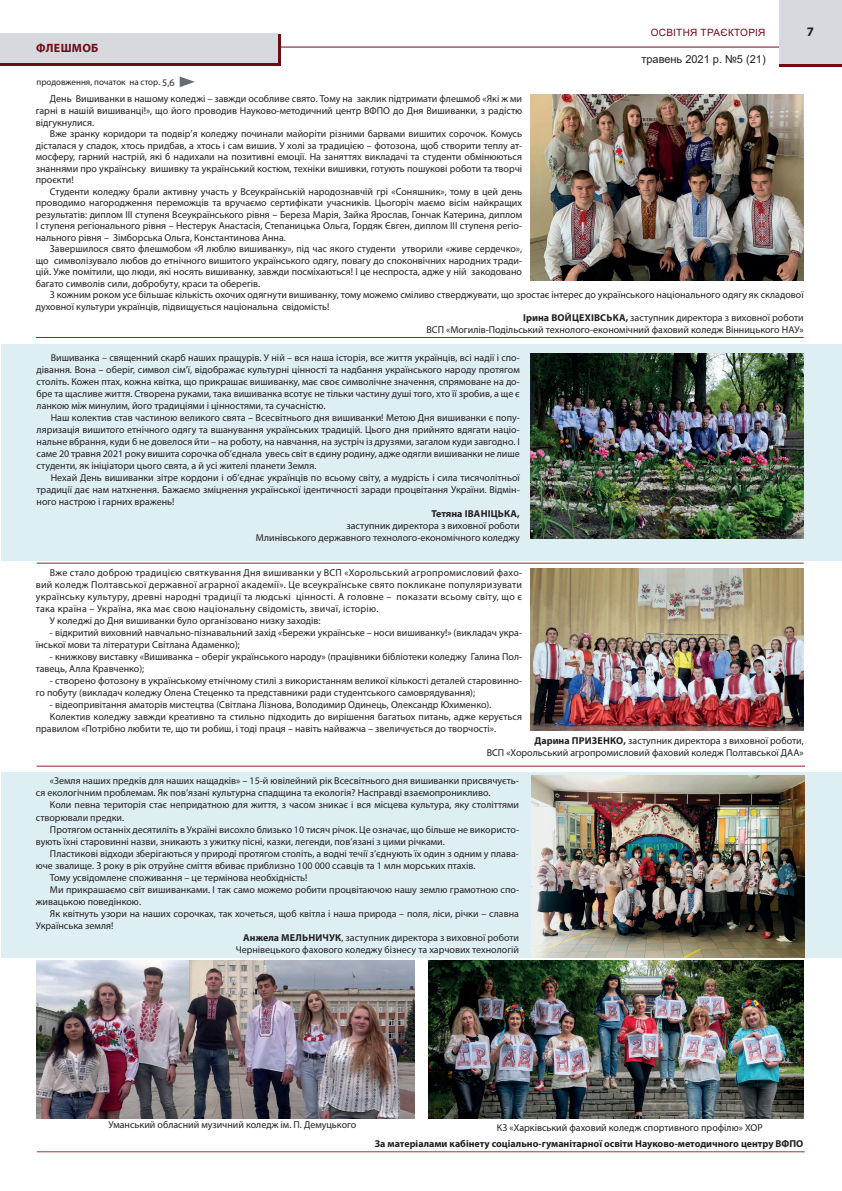
<style>
.page{position:relative;width:842px;height:1191px;background:#fff}
.page>*{position:absolute;margin:0;border:0;box-sizing:border-box;transform-origin:0 0}
.t1{font:700 13px "Myriad Pro";color:#231f20}
.t2{font:700 12px "Myriad Pro";letter-spacing:.025em;color:#6e0b15}
.t3{font:11px "Arial";color:#231f20}
.t4{font:10px/12px "Myriad Pro";color:#231f20;text-align:justify}
.t5{font:10px "Myriad Pro";letter-spacing:.025em;color:#231f20}
.t6{font:700 10px "Myriad Pro";color:#231f20}
.t7{font:10px "Arial";letter-spacing:.035em;color:#6e0b15}
.t8{font:700 10px "Myriad Pro";letter-spacing:.02em;color:#231f20}
.t9{font:9px "Myriad Pro";color:#231f20}
.s1{font-size:10px}
.s2{font-weight:700}
</style>
<div class="page">
<hr style="left:275px;top:47px;width:511px;height:1px;background:#6e0b15">
<svg style="left:0;top:34px;width:281px;height:31px"></svg>
<div style="left:780px;top:0;width:62px;height:67px;background:#6e0b15"></div>
<div style="left:0;top:33px;width:278px;height:29px;background:#d6d9de"></div>
<div style="left:780px;top:0;width:62px;height:64px;background:#d6d9de"></div>
<div style="left:1px;top:344px;width:840px;height:216px;background:#deeff4"></div>
<div style="left:1px;top:772px;width:840px;height:186px;background:#deeff4"></div>
<hr style="left:37px;top:1151px;width:768px;height:1px;background:#953639">
<img style="left:37px;top:960px;width:377px;height:158px">
<img style="left:531px;top:95px;width:273px;height:186px">
<img style="left:531px;top:353px;width:273px;height:186px">
<img style="left:531px;top:775px;width:273px;height:183px">
<img style="left:531px;top:568px;width:273px;height:162px">
<hr style="left:36px;top:337px;width:768px;height:1px;background:#9f1e2d">
<hr style="left:37px;top:562px;width:767px;height:1px;background:#9f1e2d">
<hr style="left:37px;top:765px;width:768px;height:1px;background:#9f1e2d">
<svg style="left:180px;top:76px;width:15px;height:11px"></svg>
<img style="left:428px;top:960px;width:376px;height:158px">
<p class="t2" style="left:36px;top:40px;width:64px">ФЛЕШМОБ</p>
<p class="t9" style="left:37px;top:77px;width:140px">продовження, початок на стор. <span class="s1">5,6</span></p>
<p class="t7" style="left:651px;top:26px;width:116px">ОСВІТНЯ ТРАЄКТОРІЯ</p>
<h1 class="t1" style="left:807px;top:23px;width:9px">7</h1>
<p class="t3" style="left:641px;top:51px;width:126px">травень 2021 р. №5 (21)</p>
<p class="t4" style="left:36px;top:93px;width:488px;line-height:11.5px;text-indent:14px">День Вишиванки в нашому коледжі – завжди особливе свято. Тому на заклик підтримати флешмоб «Які ж ми гарні в нашій вишиванці!», що його проводив Науково-методичний центр ВФПО до Дня Вишиванки, з радістю відгукнулися.</p>
<p class="t4" style="left:36px;top:128px;width:488px;line-height:11.5px;text-indent:14px">Вже зранку коридори та подвір’я коледжу починали майоріти різними барвами вишитих сорочок. Комусь дісталася у спадок, хтось придбав, а хтось і сам вишив. У холі за традицією – фотозона, щоб створити теплу ат&shy;мосферу, гарний настрій, які б надихали на позитивні емоції. На заняттях викладачі та студенти обмінюються знаннями про українську вишивку та український костюм, техніки вишивки, готують пошукові роботи та творчі проєкти!</p>
<p class="t4" style="left:36px;top:185px;width:488px;line-height:11.5px;text-indent:14px">Студенти коледжу брали активну участь у Всеукраїнській народознавчій грі «Соняшник», тому в цей день проводимо нагородження переможців та вручаємо сертифікати учасників. Цьогоріч маємо вісім найкращих результатів: диплом ІІІ ступеня Всеукраїнського рівня – Береза Марія, Зайка Ярослав, Гончак Катерина, диплом І ступеня регіонального рівня – Нестерук Анастасія, Степаницька Ольга, Гордяк Євген, диплом ІІІ ступеня регіо&shy;нального рівня – Зімборська Ольга, Константинова Анна.</p>
<p class="t4" style="left:36px;top:243px;width:488px;line-height:11.5px;text-indent:14px">Завершилося свято флешмобом «Я люблю вишиванку», під час якого студенти утворили «живе сердечко», що символізувало любов до етнічного вишитого українського одягу, повагу до споконвічних народних тради&shy;цій. Уже помітили, що люди, які носять вишиванку, завжди посміхаються! І це неспроста, адже у ній закодовано багато символів сили, добробуту, краси та оберегів.</p>
<p class="t4" style="left:50px;top:288px;width:755px">З кожним роком усе більшає кількість охочих одягнути вишиванку, тому можемо сміливо стверджувати, що зростає інтерес до українського національного одягу як складової</p>
<p class="t4" style="left:36px;top:300px;width:295px">духовної культури українців, підвищується національна свідомість!</p>
<p class="t4" style="left:523px;top:311px;width:282px"><span class="s2">Ірина ВОЙЦЕХІВСЬКА,</span> заступник директора з виховної роботи</p>
<p class="t4" style="left:427px;top:323px;width:379px">ВСП «Могилів-Подільський технолого-економічний фаховий коледж Вінницького НАУ»</p>
<p class="t4" style="left:37px;top:351px;width:485px;text-indent:14px">Вишиванка – священний скарб наших пращурів. У ній – вся наша історія, все життя українців, всі надії і спо&shy;дівання. Вона – оберіг, символ сім’ї, відображає культурні цінності та надбання українського народу протягом століть. Кожен птах, кожна квітка, що прикрашає вишиванку, має своє символічне значення, спрямоване на до&shy;бре та щасливе життя. Створена руками, така вишиванка всотує не тільки частину душі того, хто її зробив, а ще є ланкою між минулим, його традиціями і цінностями, та сучасністю.</p>
<p class="t4" style="left:37px;top:411px;width:485px;text-indent:14px">Наш колектив став частиною великого свята – Всесвітнього дня вишиванки! Метою Дня вишиванки є попу&shy;ляризація вишитого етнічного одягу та вшанування українських традицій. Цього дня прийнято вдягати націо&shy;нальне вбрання, куди б не довелося йти – на роботу, на навчання, на зустріч із друзями, загалом куди завгодно. І саме 20 травня 2021 року вишита сорочка об’єднала увесь світ в єдину родину, адже одягли вишиванки не лише студенти, як ініціатори цього свята, а й усі жителі планети Земля.</p>
<p class="t4" style="left:37px;top:471px;width:485px;text-indent:14px">Нехай День вишиванки зітре кордони і об’єднає українців по всьому світу, а мудрість і сила тисячолітньої традиції дає нам натхнення. Бажаємо зміцнення української ідентичності заради процвітання України. Відмін&shy;ного настрою і гарних вражень!</p>
<p class="t8" style="left:432px;top:507px;width:90px">Тетяна ІВАНІЦЬКА,</p>
<p class="t4" style="left:256px;top:519px;width:265px;text-align:right">заступник директора з виховної роботи<br>Млинівського державного технолого-економічного коледжу</p>
<p class="t5" style="left:50px;top:566px;width:474px">Вже стало доброю традицією святкування Дня вишиванки у ВСП «Хорольський агропромисловий фахо-</p>
<p class="t5" style="left:36px;top:578px;width:488px">вий коледж Полтавської державної аграрної академії». Це всеукраїнське свято покликане популяризувати</p>
<p class="t5" style="left:36px;top:590px;width:488px">українську культуру, древні народні традиції та людські цінності. А головне – показати всьому світу, що є</p>
<p class="t5" style="left:36px;top:602px;width:344px">така країна – Україна, яка має свою національну свідомість, звичаї, історію.</p>
<p class="t4" style="left:50px;top:614px;width:272px">У коледжі до Дня вишиванки було організовано низку заходів:</p>
<p class="t4" style="left:36px;top:626px;width:488px;text-indent:14px">- відкритий виховний навчально-пізнавальний захід «Бережи українське – носи вишиванку!» (викладач укра&shy;їнської мови та літератури Світлана Адаменко);</p>
<p class="t4" style="left:36px;top:650px;width:488px;text-indent:14px">- книжкову виставку «Вишиванка – оберіг українського народу» (працівники бібліотеки коледжу Галина Пол&shy;тавець, Алла Кравченко);</p>
<p class="t4" style="left:36px;top:674px;width:488px;text-indent:14px">- створено фотозону в українському етнічному стилі з використанням великої кількості деталей старовинно&shy;го побуту (викладач коледжу Олена Стеценко та представники ради студентського самоврядування);</p>
<p class="t4" style="left:50px;top:698px;width:443px">- відеопривітання аматорів мистецтва (Світлана Лізнова, Володимир Одинець, Олександр Юхименко).</p>
<p class="t4" style="left:50px;top:710px;width:474px">Колектив коледжу завжди креативно та стильно підходить до вирішення багатьох питань, адже керується</p>
<p class="t4" style="left:36px;top:722px;width:462px">правилом «Потрібно любити те, що ти робиш, і тоді праця – навіть найважча – звеличується до творчості».</p>
<p class="t4" style="left:487px;top:734px;width:318px;text-align:right"><span class="s2">Дарина ПРИЗЕНКО,</span> заступник директора з виховної роботи,<br>ВСП «Хорольський агропромисловий фаховий коледж Полтавської ДАА»</p>
<p class="t4" style="left:36px;top:775px;width:485px;text-indent:14px">«Земля наших предків для наших нащадків» – 15-й ювілейний рік Всесвітнього дня вишиванки присвячуєть&shy;ся екологічним проблемам. Як пов’язані культурна спадщина та екологія? Насправді взаємопроникливо.</p>
<p class="t4" style="left:36px;top:799px;width:485px;text-indent:14px">Коли певна територія стає непридатною для життя, з часом зникає і вся місцева культура, яку століттями створювали предки.</p>
<p class="t4" style="left:36px;top:823px;width:485px;text-indent:14px">Протягом останніх десятиліть в Україні висохло близько 10 тисяч річок. Це означає, що більше не використо&shy;вують їхні старовинні назви, зникають з ужитку пісні, казки, легенди, пов’язані з цими річками.</p>
<p class="t4" style="left:50px;top:847px;width:470px">Пластикові відходи зберігаються у природі протягом століть, а водні течії з’єднують їх один з одним у плава-</p>
<p class="t4" style="left:36px;top:859px;width:441px">юче звалище. З року в рік отруйне сміття вбиває приблизно 100 000 ссавців та 1 млн морських птахів.</p>
<p class="t4" style="left:50px;top:871px;width:259px">Тому усвідомлене споживання – це термінова необхідність!</p>
<p class="t4" style="left:50px;top:883px;width:471px">Ми прикрашаємо світ вишиванками. І так само можемо робити процвітаючою нашу землю грамотною спо-</p>
<p class="t4" style="left:36px;top:895px;width:107px">живацькою поведінкою.</p>
<p class="t4" style="left:50px;top:907px;width:470px">Як квітнуть узори на наших сорочках, так хочеться, щоб квітла і наша природа – поля, ліси, річки – славна</p>
<p class="t4" style="left:36px;top:919px;width:79px">Українська земля!</p>
<p class="t4" style="left:243px;top:931px;width:277px"><span class="s2">Анжела МЕЛЬНИЧУК</span>, заступник директора з виховної роботи</p>
<p class="t4" style="left:236px;top:943px;width:285px">Чернівецького фахового коледжу бізнесу та харчових технологій</p>
<p class="t4" style="left:109px;top:1119px;width:249px">Уманський обласний музичний коледж ім. П. Демуцького</p>
<p class="t4" style="left:497px;top:1121px;width:267px">КЗ «Харківський фаховий коледж спортивного профілю» ХОР</p>
<p class="t6" style="left:375px;top:1137px;width:430px">За матеріалами кабінету соціально-гуманітарної освіти Науково-методичного центру ВФПО</p>
</div>
